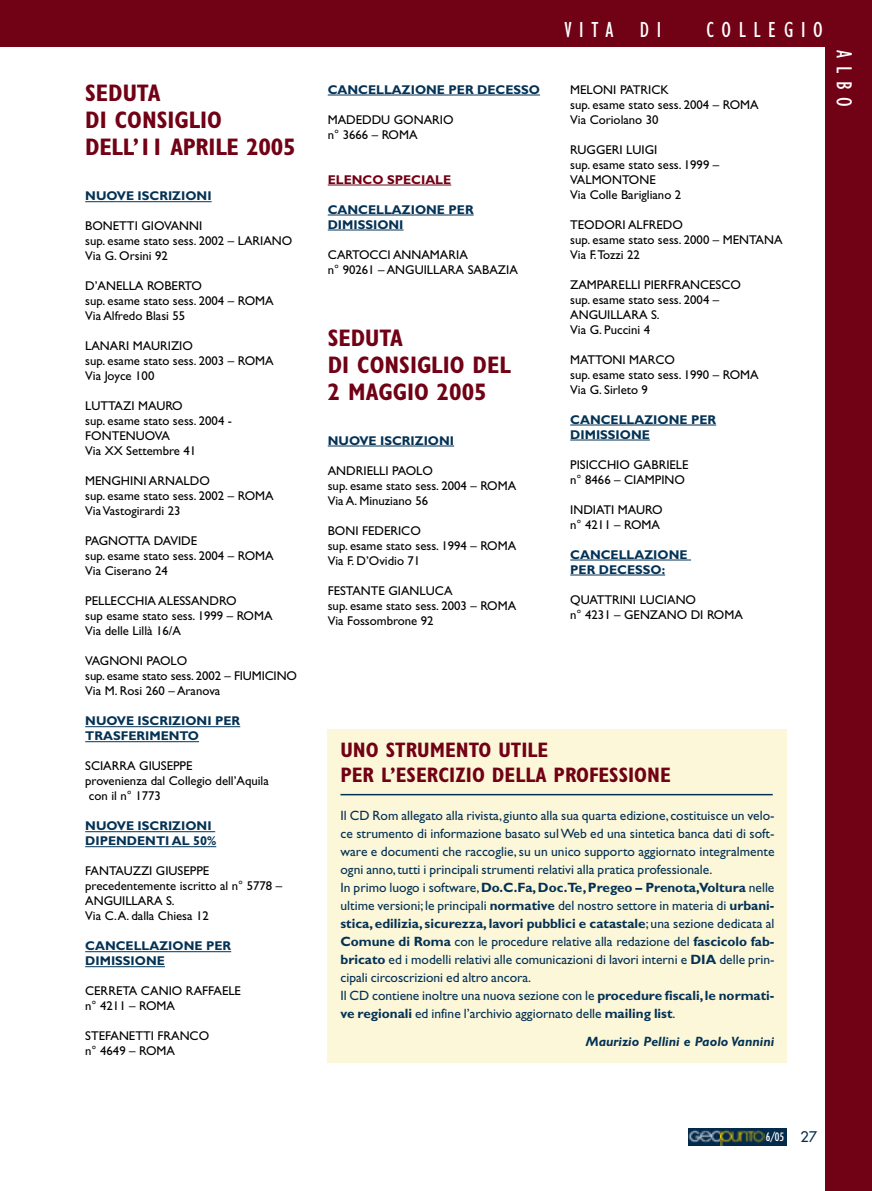
<style>
.page{position:relative;width:872px;height:1191px;background:#fff}
.page>*{position:absolute;margin:0;border:0;box-sizing:border-box;transform-origin:0 0}
.t1{font:700 condensed 24px/27px "Gill Sans";color:#710115}
.t2{font:condensed 22.5px "Gill Sans";letter-spacing:.34em;color:#fff}
.t3{font:700 condensed 21px/25.2px "Gill Sans";color:#710115}
.t4{font:14.25px "Futura";color:#042b4c}
.t5{font:13.5px/18px "Gill Sans";color:#043255}
.t6{font:italic 700 13.5px "Gill Sans";color:#043255}
.t7{font:12.75px/15px "Gill Sans";color:#000}
.t8{font:700 12.75px/15px "Gill Sans";color:#043255}
.t9{font:700 12.75px "Gill Sans";color:#710115}
.t10{font:condensed 11.25px "Futura";color:#fff}
.s1{font-weight:700}
</style>
<div class="page">
<div style="left:0;top:0;width:872px;height:47px;background:#710115"></div>
<div style="left:825px;top:0;width:47px;height:1191px;background:#710115"></div>
<div style="left:687px;top:1128px;width:99px;height:17px;background:#042b4c"></div>
<svg style="left:687px;top:1128px;width:1px;height:17px"></svg>
<img style="left:688px;top:1130px;width:33px;height:15px">
<svg style="left:721px;top:1130px;width:43px;height:15px"></svg>
<hr style="left:85px;top:201px;width:32px;height:1px;background:#043255">
<hr style="left:117px;top:201px;width:95px;height:1px;background:#043255">
<hr style="left:85px;top:726px;width:32px;height:1px;background:#043255">
<hr style="left:117px;top:726px;width:123px;height:1px;background:#043255">
<hr style="left:85px;top:741px;width:103px;height:1px;background:#043255">
<hr style="left:85px;top:831px;width:32px;height:1px;background:#043255">
<hr style="left:117px;top:831px;width:98px;height:1px;background:#043255">
<hr style="left:85px;top:846px;width:87px;height:1px;background:#043255">
<hr style="left:172px;top:846px;width:44px;height:1px;background:#043255">
<hr style="left:85px;top:951px;width:146px;height:1px;background:#043255">
<hr style="left:85px;top:966px;width:80px;height:1px;background:#043255">
<hr style="left:328px;top:95px;width:212px;height:1px;background:#043255">
<hr style="left:328px;top:185px;width:123px;height:1px;background:#710115">
<hr style="left:328px;top:215px;width:145px;height:1px;background:#043255">
<hr style="left:328px;top:230px;width:75px;height:1px;background:#043255">
<hr style="left:328px;top:446px;width:31px;height:1px;background:#043255">
<hr style="left:359px;top:446px;width:95px;height:1px;background:#043255">
<hr style="left:570px;top:425px;width:146px;height:1px;background:#043255">
<hr style="left:570px;top:440px;width:80px;height:1px;background:#043255">
<hr style="left:570px;top:560px;width:121px;height:1px;background:#043255">
<hr style="left:570px;top:575px;width:95px;height:1px;background:#043255">
<div style="left:328px;top:729px;width:459px;height:334px;background:#fdf7d9"></div>
<hr style="left:340px;top:794px;width:432px;height:1px;background:#043255">
<h1 class="t1" style="left:85px;top:82px;width:212px">SEDUTA<br>DI CONSIGLIO<br>DELL’11 APRILE 2005</h1>
<p class="t8" style="left:85px;top:190px;width:128px">NUOVE ISCRIZIONI</p>
<p class="t7" style="left:85px;top:220px;width:209px">BONETTI GIOVANNI<br>sup. esame stato sess. 2002 – LARIANO<br>Via G. Orsini 92</p>
<p class="t7" style="left:85px;top:280px;width:190px">D’ANELLA ROBERTO<br>sup. esame stato sess. 2004 – ROMA<br>Via Alfredo Blasi 55</p>
<p class="t7" style="left:85px;top:340px;width:190px">LANARI MAURIZIO<br>sup. esame stato sess. 2003 – ROMA<br>Via Joyce 100</p>
<p class="t7" style="left:85px;top:400px;width:148px">LUTTAZI MAURO<br>sup. esame stato sess. 2004 -<br>FONTENUOVA<br>Via XX Settembre 41</p>
<p class="t7" style="left:85px;top:475px;width:190px">MENGHINI ARNALDO<br>sup. esame stato sess. 2002 – ROMA<br>Via Vastogirardi 23</p>
<p class="t7" style="left:85px;top:535px;width:190px">PAGNOTTA DAVIDE<br>sup. esame stato sess. 2004 – ROMA<br>Via Ciserano 24</p>
<p class="t7" style="left:85px;top:595px;width:189px">PELLECCHIA ALESSANDRO<br>sup esame stato sess. 1999 – ROMA<br>Via delle Lillà 16/A</p>
<p class="t7" style="left:85px;top:655px;width:213px">VAGNONI PAOLO<br>sup. esame stato sess. 2002 – FIUMICINO<br>Via M. Rosi 260 – Aranova</p>
<p class="t8" style="left:85px;top:715px;width:156px">NUOVE ISCRIZIONI PER<br>TRASFERIMENTO</p>
<p class="t7" style="left:85px;top:760px;width:185px">SCIARRA GIUSEPPE<br>provenienza dal Collegio dell’Aquila con il n° 1773</p>
<p class="t8" style="left:85px;top:820px;width:133px">NUOVE ISCRIZIONI<br>DIPENDENTI AL 50%</p>
<p class="t7" style="left:85px;top:865px;width:198px">FANTAUZZI GIUSEPPE precedentemente iscritto al n° 5778 –<br>ANGUILLARA S.<br>Via C.A. dalla Chiesa 12</p>
<p class="t8" style="left:85px;top:940px;width:147px">CANCELLAZIONE PER<br>DIMISSIONE</p>
<p class="t7" style="left:85px;top:985px;width:157px">CERRETA CANIO RAFFAELE n° 4211 – ROMA</p>
<p class="t7" style="left:85px;top:1030px;width:125px">STEFANETTI FRANCO n° 4649 – ROMA</p>
<p class="t8" style="left:328px;top:83px;width:214px">CANCELLAZIONE PER DECESSO</p>
<p class="t7" style="left:328px;top:113px;width:127px">MADEDDU GONARIO n° 3666 – ROMA</p>
<p class="t9" style="left:328px;top:175px;width:125px">ELENCO SPECIALE</p>
<p class="t8" style="left:328px;top:203px;width:147px">CANCELLAZIONE PER<br>DIMISSIONI</p>
<p class="t7" style="left:328px;top:248px;width:192px">CARTOCCI ANNAMARIA<br>n° 90261 – ANGUILLARA SABAZIA</p>
<h1 class="t1" style="left:328px;top:327px;width:184px">SEDUTA<br>DI CONSIGLIO DEL<br>2 MAGGIO 2005</h1>
<p class="t8" style="left:328px;top:434px;width:128px">NUOVE ISCRIZIONI</p>
<p class="t7" style="left:328px;top:464px;width:190px">ANDRIELLI PAOLO<br>sup. esame stato sess. 2004 – ROMA<br>Via A. Minuziano 56</p>
<p class="t7" style="left:328px;top:524px;width:190px">BONI FEDERICO<br>sup. esame stato sess. 1994 – ROMA<br>Via F. D’Ovidio 71</p>
<p class="t7" style="left:328px;top:584px;width:190px">FESTANTE GIANLUCA<br>sup. esame stato sess. 2003 – ROMA<br>Via Fossombrone 92</p>
<h2 class="t2" style="left:564px;top:22px;width:98px">VITA DI</h2>
<h2 class="t2" style="left:706px;top:22px;width:118px">COLLEGIO</h2>
<p class="t7" style="left:570px;top:83px;width:190px">MELONI PATRICK<br>sup. esame stato sess. 2004 – ROMA<br>Via Coriolano 30</p>
<p class="t7" style="left:570px;top:143px;width:150px">RUGGERI LUIGI<br>sup. esame stato sess. 1999 –<br>VALMONTONE<br>Via Colle Barigliano 2</p>
<p class="t7" style="left:570px;top:218px;width:214px">TEODORI ALFREDO<br>sup. esame stato sess. 2000 – MENTANA<br>Via F.Tozzi 22</p>
<p class="t7" style="left:570px;top:278px;width:172px">ZAMPARELLI PIERFRANCESCO sup. esame stato sess. 2004 –<br>ANGUILLARA S.<br>Via G. Puccini 4</p>
<p class="t7" style="left:570px;top:353px;width:190px">MATTONI MARCO<br>sup. esame stato sess. 1990 – ROMA<br>Via G. Sirleto 9</p>
<p class="t8" style="left:570px;top:413px;width:147px">CANCELLAZIONE PER<br>DIMISSIONE</p>
<p class="t7" style="left:570px;top:458px;width:120px">PISICCHIO GABRIELE n° 8466 – CIAMPINO</p>
<p class="t7" style="left:570px;top:503px;width:94px">INDIATI MAURO n° 4211 – ROMA</p>
<p class="t8" style="left:570px;top:548px;width:119px">CANCELLAZIONE<br>PER DECESSO:</p>
<p class="t7" style="left:570px;top:593px;width:174px">QUATTRINI LUCIANO<br>n° 4231 – GENZANO DI ROMA</p>
<h2 class="t2" style="left:852px;top:50px;width:58px;rotate:90deg">ALBO</h2>
<h3 class="t3" style="left:340px;top:739px;width:332px">UNO STRUMENTO UTILE<br>PER L’ESERCIZIO DELLA PROFESSIONE</h3>
<p class="t5" style="left:340px;top:807px;width:435px">Il CD Rom allegato alla rivista,giunto alla sua quarta edizione,costituisce un velo&shy;ce strumento di informazione basato sul Web ed una sintetica banca dati di soft&shy;ware e documenti che raccoglie, su un unico supporto aggiornato integralmente ogni anno,tutti i principali strumenti relativi alla pratica professionale.<br>In primo luogo i software,<span class="s1">Do.C.Fa,Doc.Te,Pregeo – Prenota,Voltura</span> nelle ultime versioni;le principali <span class="s1">normative</span> del nostro settore in materia di <span class="s1">urbani&shy;stica, edilizia, sicurezza, lavori pubblici e catastale</span>; una sezione dedicata al <span class="s1">Comune di Roma</span> con le procedure relative alla redazione del <span class="s1">fascicolo fab&shy;bricato</span> ed i modelli relativi alle comunicazioni di lavori interni e <span class="s1">DIA</span> delle prin&shy;cipali circoscrizioni ed altro ancora.<br>Il CD contiene inoltre una nuova sezione con le <span class="s1">procedure fiscali,le normati&shy;ve regionali</span> ed infine l’archivio aggiornato delle <span class="s1">mailing list</span>.</p>
<p class="t6" style="left:586px;top:1037px;width:190px">Maurizio Pellini e Paolo Vannini</p>
<p class="t10" style="left:765px;top:1131px;width:20px">6/05</p>
<p class="t4" style="left:800px;top:1129px;width:18px">27</p>
</div>
